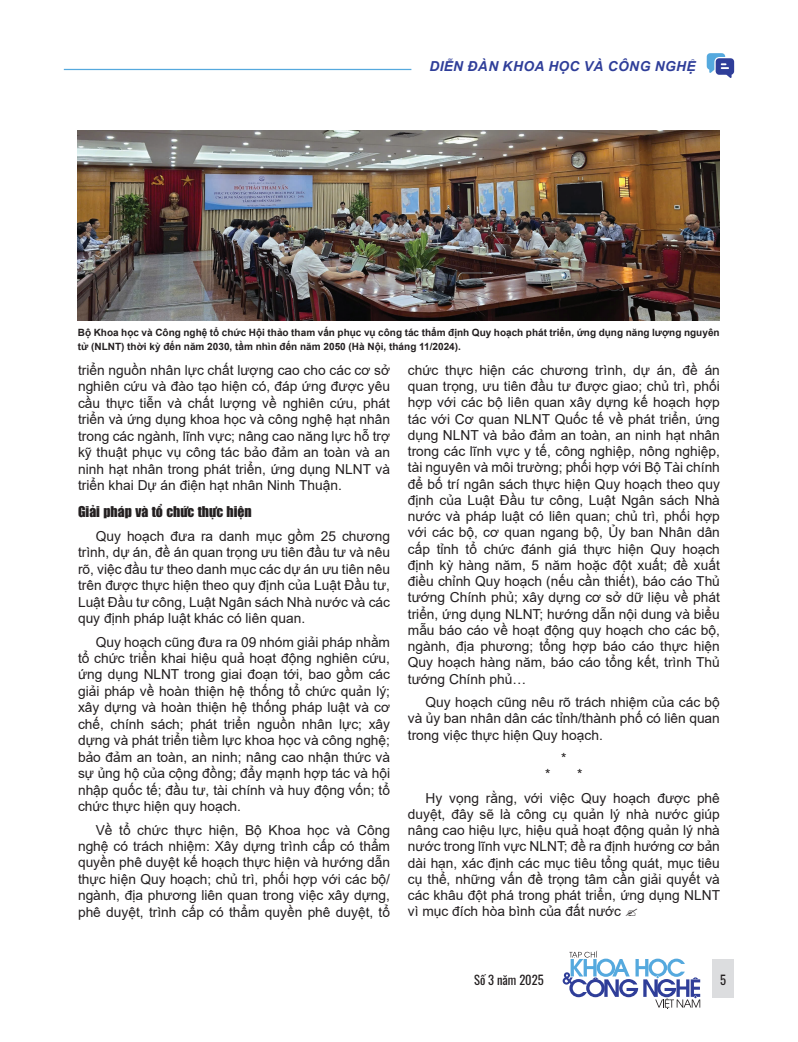
<style>
.page{position:relative;width:798px;height:1042px;background:#fff}
.page>*{position:absolute;margin:0;border:0;box-sizing:border-box;transform-origin:0 0}
.t1{font:13.75px/16.2px "Arial";color:#231f20;text-align:justify}
.t2{font:italic 700 13.75px "Arial";letter-spacing:.035em;color:#2f3e99}
.t3{font:13.75px "UTM Impact";color:#231f20}
.t4{font:12.5px "Oswald";color:#231f20}
.t5{font:700 10px/13.8px "Arial";color:#231f20}
</style>
<div class="page">
<svg style="left:706px;top:53px;width:27px;height:25px"></svg>
<hr style="left:64px;top:69px;width:347px;height:1px;background:#55a9de">
<div style="left:712px;top:958px;width:21px;height:39px;background:#dcdddf"></div>
<svg style="left:562px;top:951px;width:138px;height:58px"></svg>
<img style="left:78px;top:131px;width:641px;height:190px">
<p class="t2" style="left:429px;top:57px;width:268px">DIỄN ĐÀN KHOA HỌC VÀ CÔNG NGHỆ</p>
<p class="t5" style="left:78px;top:326px;width:643px">Bộ Khoa học và Công nghệ tổ chức Hội thảo tham vấn phục vụ công tác thẩm định Quy hoạch phát triển, ứng dụng năng lượng nguyên tử (NLNT) thời kỳ đến năm 2030, tầm nhìn đến năm 2050 (Hà Nội, tháng 11/2024).</p>
<p class="t1" style="left:78px;top:362px;width:313px">triển nguồn nhân lực chất lượng cao cho các cơ sở nghiên cứu và đào tạo hiện có, đáp ứng được yêu cầu thực tiễn và chất lượng về nghiên cứu, phát triển và ứng dụng khoa học và công nghệ hạt nhân trong các ngành, lĩnh vực; nâng cao năng lực hỗ trợ kỹ thuật phục vụ công tác bảo đảm an toàn và an ninh hạt nhân trong phát triển, ứng dụng NLNT và triển khai Dự án điện hạt nhân Ninh Thuận.</p>
<p class="t3" style="left:78px;top:502px;width:175px">Giải pháp và tổ chức thực hiện</p>
<p class="t1" style="left:78px;top:527px;width:313px;text-indent:18px">Quy hoạch đưa ra danh mục gồm 25 chương trình, dự án, đề án quan trọng ưu tiên đầu tư và nêu rõ, việc đầu tư theo danh mục các dự án ưu tiên nêu trên được thực hiện theo quy định của Luật Đầu tư, Luật Đầu tư công, Luật Ngân sách Nhà nước và các quy định pháp luật khác có liên quan.</p>
<p class="t1" style="left:78px;top:633px;width:313px;text-indent:18px">Quy hoạch cũng đưa ra 09 nhóm giải pháp nhằm tổ chức triển khai hiệu quả hoạt động nghiên cứu, ứng dụng NLNT trong giai đoạn tới, bao gồm các giải pháp về hoàn thiện hệ thống tổ chức quản lý; xây dựng và hoàn thiện hệ thống pháp luật và cơ chế, chính sách; phát triển nguồn nhân lực; xây dựng và phát triển tiềm lực khoa học và công nghệ; bảo đảm an toàn, an ninh; nâng cao nhận thức và sự ủng hộ của cộng đồng; đẩy mạnh hợp tác và hội nhập quốc tế; đầu tư, tài chính và huy động vốn; tổ chức thực hiện quy hoạch.</p>
<p class="t1" style="left:78px;top:821px;width:313px;text-indent:18px">Về tổ chức thực hiện, Bộ Khoa học và Công nghệ có trách nhiệm: Xây dựng trình cấp có thẩm quyền phê duyệt kế hoạch thực hiện và hướng dẫn thực hiện Quy hoạch; chủ trì, phối hợp với các bộ/ ngành, địa phương liên quan trong việc xây dựng, phê duyệt, trình cấp có thẩm quyền phê duyệt, tổ</p>
<p class="t1" style="left:407px;top:362px;width:313px">chức thực hiện các chương trình, dự án, đề án quan trọng, ưu tiên đầu tư được giao; chủ trì, phối hợp với các bộ liên quan xây dựng kế hoạch hợp tác với Cơ quan NLNT Quốc tế về phát triển, ứng dụng NLNT và bảo đảm an toàn, an ninh hạt nhân trong các lĩnh vực y tế, công nghiệp, nông nghiệp, tài nguyên và môi trường; phối hợp với Bộ Tài chính để bố trí ngân sách thực hiện Quy hoạch theo quy định của Luật Đầu tư công, Luật Ngân sách Nhà nước và pháp luật có liên quan; chủ trì, phối hợp với các bộ, cơ quan ngang bộ, Ủy ban Nhân dân cấp tỉnh tổ chức đánh giá thực hiện Quy hoạch định kỳ hàng năm, 5 năm hoặc đột xuất; đề xuất điều chỉnh Quy hoạch (nếu cần thiết), báo cáo Thủ tướng Chính phủ; xây dựng cơ sở dữ liệu về phát triển, ứng dụng NLNT; hướng dẫn nội dung và biểu mẫu báo cáo về hoạt động quy hoạch cho các bộ, ngành, địa phương; tổng hợp báo cáo thực hiện Quy hoạch hàng năm, báo cáo tổng kết, trình Thủ tướng Chính phủ…</p>
<p class="t1" style="left:407px;top:694px;width:313px;text-indent:18px">Quy hoạch cũng nêu rõ trách nhiệm của các bộ và ủy ban nhân dân các tỉnh/thành phố có liên quan trong việc thực hiện Quy hoạch.</p>
<p class="t1" style="left:545px;top:750px;width:39px;text-align:center">*<br>* *</p>
<p class="t1" style="left:407px;top:789px;width:314px;text-indent:18px">Hy vọng rằng, với việc Quy hoạch được phê duyệt, đây sẽ là công cụ quản lý nhà nước giúp nâng cao hiệu lực, hiệu quả hoạt động quản lý nhà nước trong lĩnh vực NLNT; đề ra định hướng cơ bản dài hạn, xác định các mục tiêu tổng quát, mục tiêu cụ thể, những vấn đề trọng tâm cần giải quyết và các khâu đột phá trong phát triển, ứng dụng NLNT vì mục đích hòa bình của đất nước</p>
<p class="t4" style="left:474px;top:968px;width:71px">Số 3 năm 2025</p>
<p class="t4" style="left:720px;top:968px;width:7px">5</p>
</div>
